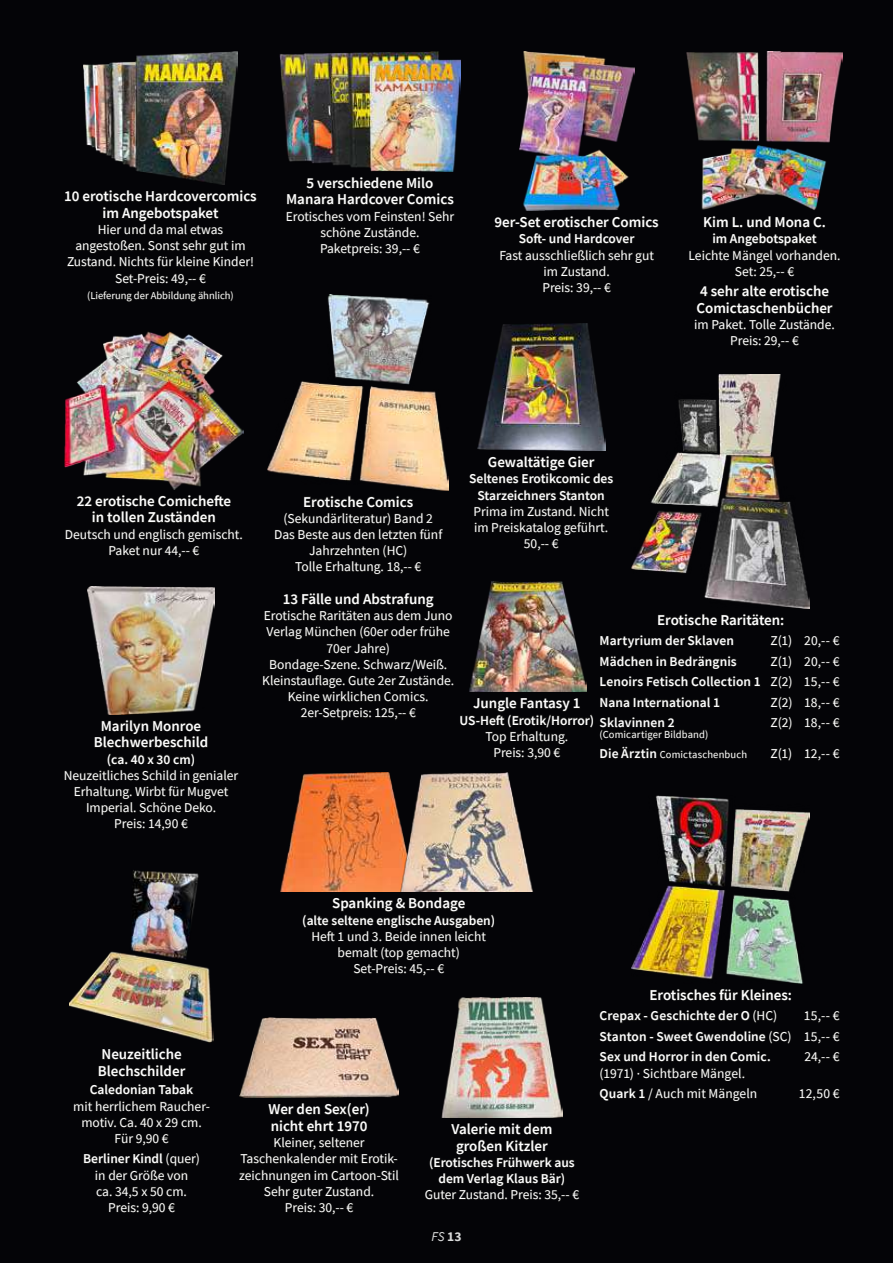
<style>
.page{position:relative;width:893px;height:1263px;background:#040407}
.page>*{position:absolute;margin:0;border:0;box-sizing:border-box;transform-origin:0 0}
.t1{font:600 15px/16.5px "Source Sans Pro";color:#fff;text-align:center}
.t2{font:13.5px/16.2px "Source Sans Pro";color:#fff;text-align:center}
.t3{font:600 13.5px/20.4px "Source Sans Pro";color:#fff;text-align:justify}
.t4{font:italic 13.5px "Source Sans Pro";color:#d9dada}
.t5{font:10.5px/20.4px "Source Sans Pro";letter-spacing:.01em;color:#fff}
.s1{font-weight:400}
.s2{font-weight:600;font-size:13.5px}
.s3{font-weight:600}
.s4{font-weight:700;font-style:normal}
</style>
<div class="page">
<img style="left:83px;top:51px;width:155px;height:134px">
<svg style="left:65px;top:190px;width:192px;height:112px"></svg>
<img style="left:280px;top:51px;width:180px;height:120px">
<svg style="left:286px;top:177px;width:169px;height:79px"></svg>
<img style="left:519px;top:51px;width:115px;height:160px">
<svg style="left:495px;top:216px;width:164px;height:79px"></svg>
<img style="left:65px;top:332px;width:178px;height:157px">
<svg style="left:66px;top:495px;width:176px;height:62px"></svg>
<img style="left:687px;top:51px;width:155px;height:159px">
<svg style="left:689px;top:216px;width:151px;height:62px"></svg>
<svg style="left:695px;top:285px;width:139px;height:63px"></svg>
<img style="left:268px;top:294px;width:180px;height:196px">
<svg style="left:263px;top:495px;width:191px;height:226px"></svg>
<img style="left:632px;top:374px;width:178px;height:234px">
<svg style="left:804px;top:636px;width:36px;height:12px"></svg>
<svg style="left:804px;top:656px;width:36px;height:12px"></svg>
<svg style="left:805px;top:677px;width:35px;height:12px"></svg>
<svg style="left:805px;top:697px;width:35px;height:12px"></svg>
<svg style="left:805px;top:718px;width:35px;height:12px"></svg>
<svg style="left:805px;top:749px;width:35px;height:12px"></svg>
<img style="left:632px;top:795px;width:178px;height:188px">
<svg style="left:805px;top:1011px;width:35px;height:12px"></svg>
<svg style="left:805px;top:1032px;width:35px;height:12px"></svg>
<svg style="left:805px;top:1052px;width:35px;height:12px"></svg>
<svg style="left:600px;top:989px;width:192px;height:112px"></svg>
<svg style="left:799px;top:1089px;width:41px;height:12px"></svg>
<img style="left:280px;top:772px;width:118px;height:120px">
<svg style="left:303px;top:897px;width:192px;height:79px"></svg>
<img style="left:398px;top:772px;width:135px;height:120px">
<img style="left:441px;top:997px;width:122px;height:120px">
<svg style="left:425px;top:1123px;width:154px;height:79px"></svg>
<img style="left:239px;top:1018px;width:160px;height:80px">
<svg style="left:239px;top:1103px;width:160px;height:112px"></svg>
<img style="left:477px;top:323px;width:128px;height:128px">
<svg style="left:469px;top:456px;width:144px;height:95px"></svg>
<img style="left:484px;top:581px;width:86px;height:32px">
<img style="left:460px;top:613px;width:332px;height:148px">
<img style="left:87px;top:587px;width:128px;height:127px">
<svg style="left:64px;top:720px;width:175px;height:111px"></svg>
<img style="left:69px;top:870px;width:145px;height:173px">
<svg style="left:74px;top:1048px;width:136px;height:167px"></svg>
<p class="t1" style="left:64px;top:188px;width:194px">10 erotische Hardcovercomics im Angebotspaket</p>
<p class="t2" style="left:67px;top:221px;width:188px">Hier und da mal etwas angestoßen. Sonst sehr gut im<br>Zustand. Nichts für kleine Kinder!<br>Set-Preis: 49,-- €</p>
<p class="t5" style="left:87px;top:285px;width:148px">(Lieferung der Abbildung ähnlich)</p>
<p class="t1" style="left:286px;top:175px;width:169px">5 verschiedene Milo<br>Manara Hardcover Comics</p>
<p class="t2" style="left:286px;top:208px;width:170px">Erotisches vom Feinsten! Sehr schöne Zustände.<br>Paketpreis: 39,-- €</p>
<p class="t1" style="left:495px;top:214px;width:166px">9er-Set erotischer Comics</p>
<p class="t3" style="left:519px;top:228px;width:117px">Soft- und Hardcover</p>
<p class="t2" style="left:499px;top:247px;width:156px">Fast ausschließlich sehr gut im Zustand.<br>Preis: 39,-- €</p>
<p class="t1" style="left:703px;top:214px;width:124px">Kim L. und Mona C.</p>
<p class="t3" style="left:712px;top:228px;width:106px">im Angebotspaket</p>
<p class="t2" style="left:689px;top:247px;width:153px">Leichte Mängel vorhanden.<br>Set: 25,-- €</p>
<p class="t1" style="left:696px;top:283px;width:138px;text-align:left">4 sehr alte erotische<br>Comictaschenbücher</p>
<p class="t2" style="left:694px;top:316px;width:142px">im Paket. Tolle Zustände.<br>Preis: 29,-- €</p>
<p class="t1" style="left:77px;top:492px;width:156px">22 erotische Comichefte in tollen Zuständen</p>
<p class="t2" style="left:65px;top:526px;width:180px">Deutsch und englisch gemischt.<br>Paket nur 44,-- €</p>
<p class="t1" style="left:94px;top:717px;width:116px">Marilyn Monroe<br>Blechwerbeschild</p>
<p class="t3" style="left:107px;top:749px;width:90px">(ca. 40 x 30 cm)</p>
<p class="t2" style="left:64px;top:767px;width:176px">Neuzeitliches Schild in genialer<br>Erhaltung. Wirbt für Mugvet<br>Imperial. Schöne Deko.<br>Preis: 14,90 €</p>
<p class="t1" style="left:488px;top:454px;width:108px">Gewaltätige Gier</p>
<p class="t3" style="left:469px;top:471px;width:146px;line-height:16.2px;text-align:center">Seltenes Erotikcomic des<br>Starzeichners Stanton</p>
<p class="t2" style="left:473px;top:503px;width:137px">Prima im Zustand. Nicht im Preiskatalog geführt.<br>50,-- €</p>
<p class="t1" style="left:303px;top:493px;width:111px">Erotische Comics</p>
<p class="t2" style="left:274px;top:510px;width:170px">(Sekundärliteratur) Band 2<br>Das Beste aus den letzten fünf<br>Jahrzehnten (HC)<br>Tolle Erhaltung. 18,-- €</p>
<p class="t1" style="left:283px;top:591px;width:152px">13 Fälle und Abstrafung</p>
<p class="t2" style="left:262px;top:608px;width:193px">Erotische Raritäten aus dem Juno<br>Verlag München (60er oder frühe<br>70er Jahre)<br>Bondage-Szene. Schwarz/Weiß.<br>Kleinstauflage. Gute 2er Zustände.<br>Keine wirklichen Comics.<br>2er-Setpreis: 125,-- €</p>
<p class="t1" style="left:657px;top:611px;width:129px">Erotische Raritäten:</p>
<p class="t3" style="left:600px;top:630px;width:136px">Martyrium der Sklaven</p>
<p class="t2" style="left:771px;top:632px;width:70px">Z(1) 20,-- €</p>
<p class="t3" style="left:600px;top:651px;width:139px">Mädchen in Bedrängnis</p>
<p class="t3" style="left:600px;top:651px;width:241px;text-indent:171px"><span class="s1">Z(1) 20,-- € </span>Lenoirs Fetisch Collection 1 <span class="s1">Z(2) 15,-- € </span>Nana International 1</p>
<p class="t2" style="left:771px;top:694px;width:70px">Z(2) 18,-- €</p>
<p class="t1" style="left:473px;top:695px;width:109px">Jungle Fantasy 1</p>
<p class="t3" style="left:460px;top:710px;width:136px">US-Heft (Erotik/Horror)</p>
<p class="t2" style="left:485px;top:728px;width:84px">Top Erhaltung.<br>Preis: 3,90 €</p>
<p class="t3" style="left:600px;top:712px;width:77px">Sklavinnen 2</p>
<p class="t2" style="left:771px;top:714px;width:70px">Z(2) 18,-- €</p>
<p class="t5" style="left:600px;top:724px;width:149px">(Comicartiger Bildband)<br><span class="s2">Die Ärztin</span> Comictaschenbuch</p>
<p class="t2" style="left:771px;top:745px;width:70px">Z(1) 12,-- €</p>
<p class="t1" style="left:332px;top:895px;width:135px">Spanking &amp; Bondage</p>
<p class="t3" style="left:302px;top:910px;width:194px">(alte seltene englische Ausgaben)</p>
<p class="t2" style="left:311px;top:928px;width:176px">Heft 1 und 3. Beide innen leicht bemalt (top gemacht)<br>Set-Preis: 45,-- €</p>
<p class="t1" style="left:98px;top:1046px;width:89px;text-align:left">Neuzeitliche<br>Blechschilder</p>
<p class="t3" style="left:90px;top:1079px;width:105px">Caledonian Tabak</p>
<p class="t2" style="left:73px;top:1098px;width:137px">mit herrlichem Raucher&shy;motiv. Ca. 40 x 29 cm.<br>Für 9,90 €</p>
<p class="t2" style="left:83px;top:1151px;width:118px"><span class="s3">Berliner Kindl</span> (quer) in der Größe von<br>ca. 34,5 x 50 cm.<br>Preis: 9,90 €</p>
<p class="t1" style="left:268px;top:1101px;width:103px;text-align:left">Wer den Sex(er) nicht ehrt 1970</p>
<p class="t2" style="left:239px;top:1134px;width:161px">Kleiner, seltener<br>Taschenkalender mit Erotik&shy;zeichnungen im Cartoon-Stil<br>Sehr guter Zustand.<br>Preis: 30,-- €</p>
<p class="t1" style="left:451px;top:1121px;width:102px">Valerie mit dem großen Kitzler</p>
<p class="t3" style="left:429px;top:1154px;width:147px;line-height:16.2px;text-align:center">(Erotisches Frühwerk aus dem Verlag Klaus Bär)</p>
<p class="t2" style="left:425px;top:1186px;width:156px">Guter Zustand. Preis: 35,-- €</p>
<p class="t4" style="left:431px;top:1227px;width:31px">FS <span class="s4">13</span></p>
<p class="t1" style="left:649px;top:986px;width:144px">Erotisches für Kleines:</p>
<p class="t3" style="left:600px;top:1005px;width:179px">Crepax - Geschichte der O <span class="s1">(HC)</span></p>
<p class="t3" style="left:600px;top:1005px;width:241px;text-indent:204px"><span class="s1">15,-- € </span>Stanton - Sweet Gwendoline <span class="s1">(SC) 15,-- € </span>Sex und Horror in den Comic.</p>
<p class="t2" style="left:804px;top:1049px;width:37px">24,-- €</p>
<p class="t2" style="left:600px;top:1063px;width:159px;line-height:20.4px;text-align:left">(1971) · Sichtbare Mängel.<br><span class="s3">Quark 1</span> / Auch mit Mängeln</p>
<p class="t2" style="left:799px;top:1085px;width:42px">12,50 €</p>
</div>
